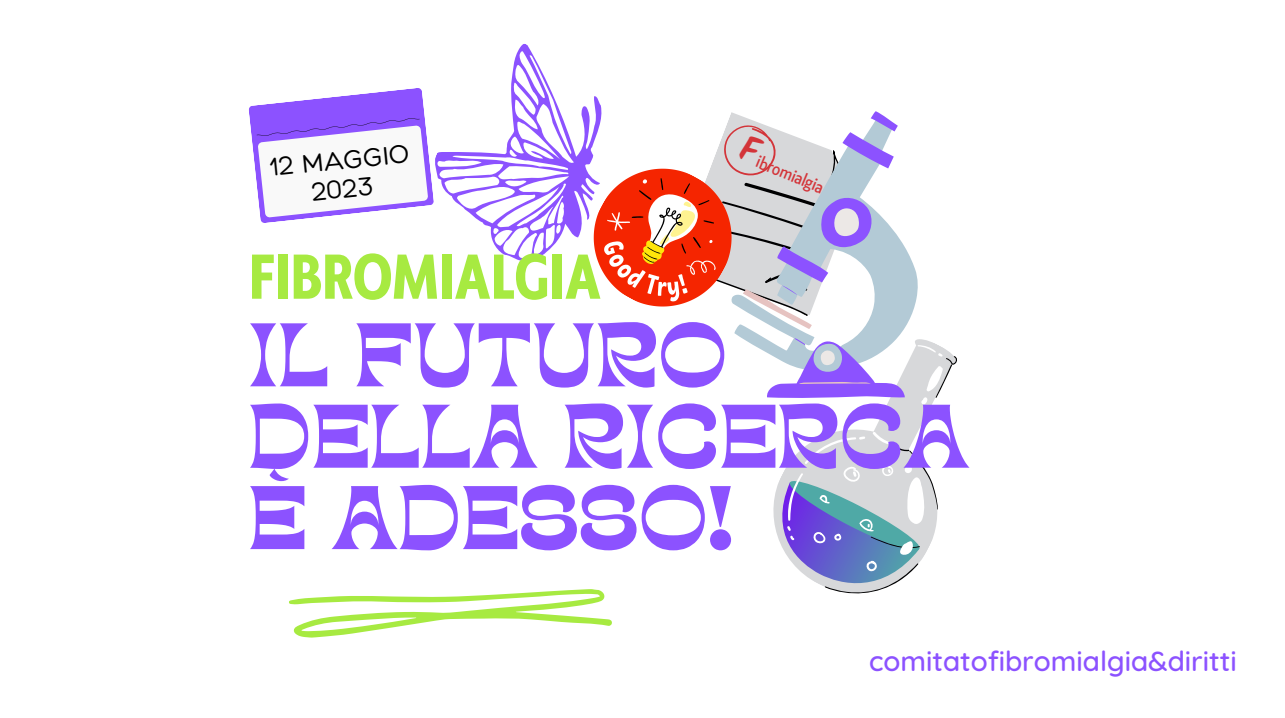
<style>
.page{position:relative;width:1285px;height:718px;background:#fff}
.page>*{position:absolute;margin:0;border:0;box-sizing:border-box;transform-origin:0 0}
.t1{font:63px/81.4px "TANKINDRED Display";color:#8c52ff}
.t2{font:700 59.15px "Klein Condensed";color:#a7ea41}
.t3{font:500 28px "Quicksand";color:#8c52ff}
.t4{font:300 28px "Hero";color:#000}
.t5{font:17.5px "Klein Condensed";color:#d33439}
</style>
<div class="page">
<svg style="left:249px;top:89px;width:161px;height:134px"></svg>
<svg style="left:773px;top:339px;width:184px;height:252px"></svg>
<svg style="left:289px;top:589px;width:323px;height:49px"></svg>
<svg style="left:905px;top:248px;width:13px;height:125px"></svg>
<svg style="left:767px;top:111px;width:138px;height:288px"></svg>
<svg style="left:410px;top:43px;width:192px;height:218px"></svg>
<svg style="left:569px;top:117px;width:302px;height:267px"></svg>
<p class="t4" style="left:268px;top:150px;width:143px;rotate:-6deg">12 MAGGIO</p>
<p class="t4" style="left:309px;top:175px;width:64px;rotate:-6deg">2023</p>
<p class="t2" style="left:249px;top:247px;width:354px">FIBROMIALGIA</p>
<p class="t5" style="left:761px;top:152px;width:73px;rotate:22deg">ibromialgia</p>
<p class="t1" style="left:248px;top:325px;width:723px">IL FUTURO<br>DELLA RICERCA<br>È ADESSO!</p>
<p class="t3" style="left:869px;top:643px;width:369px">comitatofibromialgia&amp;diritti</p>
</div>
